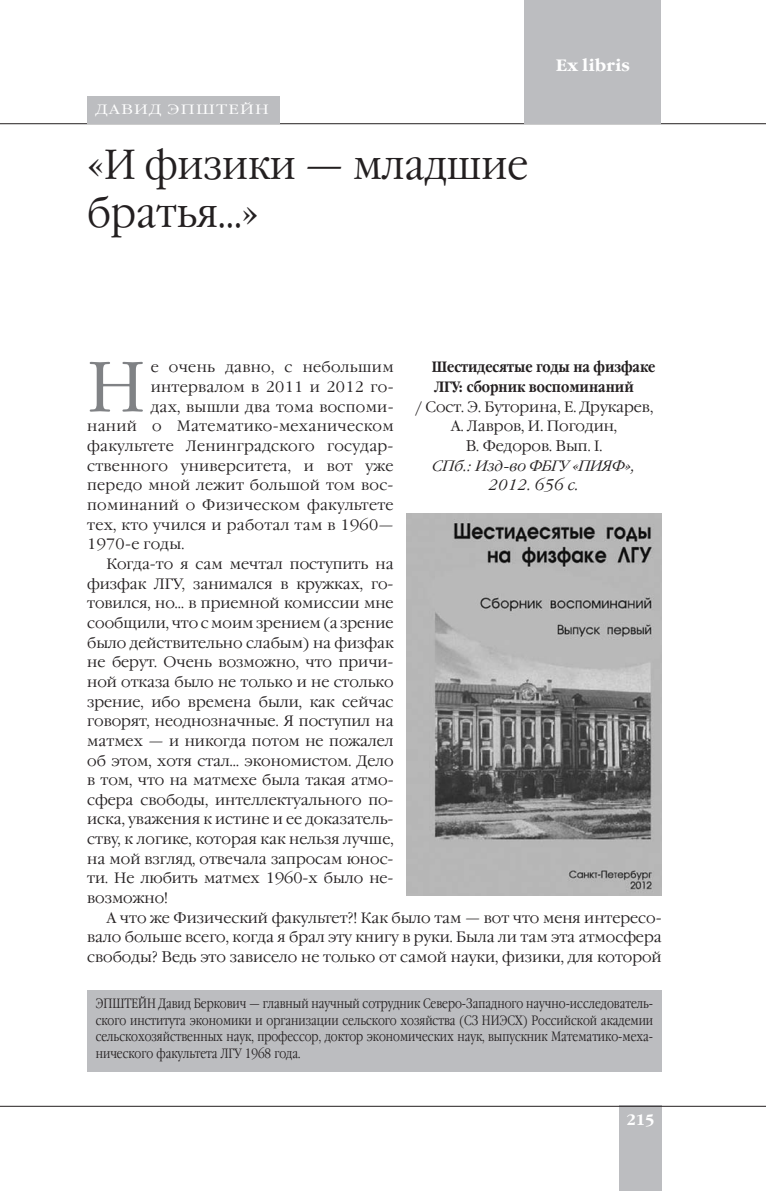
<style>
.page{position:relative;width:766px;height:1191px;background:#fff}
.page>*{position:absolute;margin:0;border:0;box-sizing:border-box;transform-origin:0 0}
.t1{font:300 71.1px "Garamond C";color:#808285}
.t2{font:300 42px/48px "Garamond C";color:#231f20;scale:.92 1}
.t3{font:700 16.5px "Garamond C";color:#fff}
.t4{font:300 15px "Garamond C";color:#231f20}
.t5{font:300 15px "Garamond C";letter-spacing:.02em;color:#231f20}
.t6{font:700 15px "Garamond Narrow C";color:#231f20}
.t7{font:italic 300 15px "Garamond C";color:#231f20}
.t8{font:700 15px "Garamond C";color:#fff}
.t9{font:300 13.5px/16.5px "Garamond Narrow C";color:#231f20;text-align:justify}
.t10{font:300 13.5px "Garamond C";letter-spacing:.075em;color:#fff;scale:1.25 1}
</style>
<div class="page">
<div style="left:619px;top:1106px;width:42px;height:85px;background:#bcbdc0"></div>
<hr style="left:0;top:1106px;width:765px;height:1px;background:#231f20">
<hr style="left:0;top:123px;width:765px;height:1px;background:#231f20">
<div style="left:524px;top:0;width:136px;height:123px;background:#bcbdc0"></div>
<div style="left:87px;top:96px;width:192px;height:27px;background:#bcbdc0"></div>
<div style="left:87px;top:990px;width:574px;height:81px;background:#bcbdc0"></div>
<img style="left:406px;top:513px;width:255px;height:383px">
<p class="t10" style="left:96px;top:105px;width:140px">ДАВИД ЭПШТЕЙН</p>
<p class="t2" style="left:87px;top:145px;width:481px">«И физики — младшие братья…»</p>
<p class="t3" style="left:555px;top:58px;width:76px">Ex libris</p>
<p class="t6" style="left:431px;top:361px;width:225px">Шестидесятые годы на физ факе</p>
<p class="t6" style="left:434px;top:380px;width:201px">ЛГУ: сборник воспоминаний</p>
<p class="t4" style="left:415px;top:401px;width:240px">/ Сост. Э. Буторина, Е. Друкарев,</p>
<p class="t4" style="left:451px;top:420px;width:168px">А. Лавров, И. Погодин,</p>
<p class="t4" style="left:465px;top:440px;width:138px">В. Федоров. Вып. I.</p>
<p class="t7" style="left:432px;top:459px;width:205px">СПб.: Изд-во ФБГУ «ПИЯФ»,</p>
<p class="t7" style="left:488px;top:479px;width:92px">2012. 656 с.</p>
<p class="t1" style="left:87px;top:360px;width:60px">Н</p>
<p class="t5" style="left:151px;top:361px;width:244px">е очень давно, с небольшим</p>
<p class="t5" style="left:151px;top:381px;width:244px">интервалом в 2011 и 2012 го-</p>
<p class="t5" style="left:151px;top:401px;width:244px">дах, вышли два тома воспоми-</p>
<p class="t5" style="left:87px;top:420px;width:308px">наний о Математико-механическом</p>
<p class="t5" style="left:87px;top:440px;width:308px">факультете Ленинградского государ-</p>
<p class="t5" style="left:87px;top:460px;width:308px">ственного университета, и вот уже</p>
<p class="t5" style="left:87px;top:479px;width:308px">передо мной лежит большой том вос-</p>
<p class="t5" style="left:87px;top:499px;width:308px">поминаний о Физиче ском факультете</p>
<p class="t5" style="left:87px;top:519px;width:308px">тех, кто учился и работал там в 1960—</p>
<p class="t5" style="left:87px;top:538px;width:99px">1970-е годы.</p>
<p class="t4" style="left:106px;top:558px;width:289px">Когда-то я сам мечтал поступить на</p>
<p class="t4" style="left:87px;top:577px;width:308px">физфак ЛГУ, занимался в кружках, го-</p>
<p class="t4" style="left:87px;top:597px;width:308px">товился, но… в приемной комиссии мне</p>
<p class="t4" style="left:87px;top:617px;width:308px">сообщили, что с моим зрением (а зрение</p>
<p class="t4" style="left:87px;top:636px;width:308px">было действительно слабым) на физфак</p>
<p class="t4" style="left:87px;top:656px;width:308px">не берут. Очень возможно, что причи-</p>
<p class="t4" style="left:87px;top:676px;width:308px">ной отказа было не только и не столько</p>
<p class="t4" style="left:87px;top:695px;width:308px">зрение, ибо времена были, как сейчас</p>
<p class="t4" style="left:87px;top:715px;width:308px">говорят, неоднозначные. Я по ступил на</p>
<p class="t4" style="left:87px;top:735px;width:308px">матмех — и никогда потом не пожалел</p>
<p class="t4" style="left:87px;top:754px;width:308px">об этом, хотя стал… экономистом. Дело</p>
<p class="t4" style="left:87px;top:774px;width:308px">в том, что на матмехе была такая атмо-</p>
<p class="t4" style="left:87px;top:794px;width:308px">сфера свободы, интеллектуального по-</p>
<p class="t4" style="left:87px;top:813px;width:308px">иска, уважения к истине и ее доказатель-</p>
<p class="t4" style="left:87px;top:833px;width:308px">ству, к логике, которая как нельзя лучше,</p>
<p class="t4" style="left:87px;top:853px;width:308px">на мой взгляд, отвечала запросам юнос-</p>
<p class="t4" style="left:87px;top:872px;width:308px">ти. Не любить матмех 1960-х было не-</p>
<p class="t4" style="left:87px;top:892px;width:82px">возможно!</p>
<p class="t4" style="left:106px;top:912px;width:556px">А что же Физический факультет?! Как было там — вот что меня интересо-</p>
<p class="t4" style="left:87px;top:931px;width:576px">вало больше всего, когда я брал эту книгу в руки. Была ли там эта атмосфера</p>
<p class="t4" style="left:87px;top:951px;width:576px">свободы? Ведь это зависело не только от самой науки, физики, для которой</p>
<p class="t9" style="left:96px;top:997px;width:559px">ЭПШТЕЙН Давид Беркович — главный научный сотрудник Северо-Западного научно-исследователь&shy;ского института экономики и организации сельского хозяйства (СЗ НИЭСХ) Российской академии сельскохозяйственных наук, профессор, доктор экономических наук, выпускник Математико-меха&shy;нического факультета ЛГУ 1968 года.</p>
<p class="t8" style="left:626px;top:1113px;width:29px">215</p>
</div>
